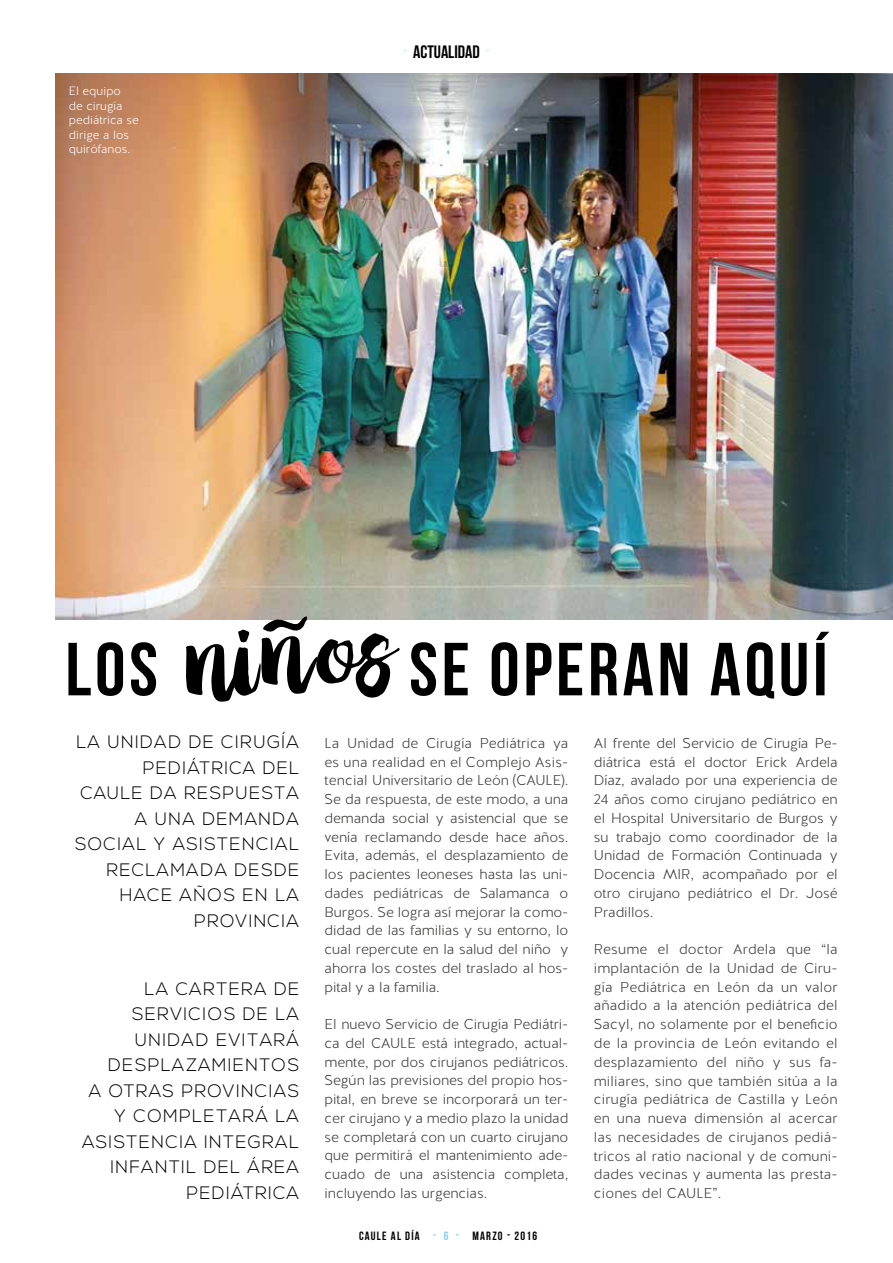
<style>
.page{position:relative;width:893px;height:1263px;background:#fff}
.page>*{position:absolute;margin:0;border:0;box-sizing:border-box;transform-origin:0 0}
.t1{font:700 75px "Bebas Neue";letter-spacing:.05em;color:#000}
.t2{font:300 18px/25.5px "Nexa";letter-spacing:.07em;color:#000;text-align:right}
.t3{font:700 18px "Bebas Neue";color:#000}
.t4{font:300 14.25px/18.8px "Halis GR";letter-spacing:-.005em;color:#3c3c3b;text-align:justify}
.t5{font:300 12px/14.4px "Halis GR";color:#fff}
.t6{font:700 12px "Bebas Neue";letter-spacing:.1em;color:#000}
.s1{font-weight:300;color:#86d0ed}
.s2{color:#86d0ed}
</style>
<div class="page">
<img style="left:55px;top:74px;width:723px;height:545px">
<svg style="left:778px;top:74px;width:115px;height:545px;background:#314248"></svg>
<svg style="left:184px;top:615px;width:216px;height:87px"></svg>
<p class="t5" style="left:69px;top:85px;width:71px">El equipo<br>de cirugía pediátrica se dirige a los quirófanos.</p>
<p class="t3" style="left:403px;top:42px;width:89px"><span class="s1">-</span> ACTUALIDAD <span class="s1">-</span></p>
<h1 class="t1" style="left:65px;top:628px;width:94px">LOS</h1>
<h1 class="t1" style="left:409px;top:628px;width:420px">SE OPERAN AQUÍ</h1>
<p class="t4" style="left:325px;top:734px;width:245px">La Unidad de Cirugía Pediátrica ya es una realidad en el Complejo Asis&shy;tencial Universitario de León (CAULE).<br>Se da respuesta, de este modo, a una demanda social y asistencial que se venía reclamando desde hace años.<br>Evita, además, el desplazamiento de los pacientes leoneses hasta las uni&shy;dades pediátricas de Salamanca o Burgos. Se logra así mejorar la como&shy;didad de las familias y su entorno, lo cual repercute en la salud del niño y ahorra los costes del traslado al hos&shy;pital y a la familia.</p>
<p class="t4" style="left:325px;top:1015px;width:245px">El nuevo Servicio de Cirugía Pediátri&shy;ca del CAULE está integrado, actual&shy;mente, por dos cirujanos pediátricos.<br>Según las previsiones del propio hos&shy;pital, en breve se incorporará un ter&shy;cer cirujano y a medio plazo la unidad se completará con un cuarto cirujano que permitirá el mantenimiento ade&shy;cuado de una asistencia completa, incluyendo las urgencias.</p>
<p class="t2" style="left:75px;top:730px;width:226px">LA UNIDAD DE CIRUGÍA<br>PEDIÁTRICA DEL<br>CAULE DA RESPUESTA<br>A UNA DEMANDA<br>SOCIAL Y ASISTENCIAL<br>RECLAMADA DESDE<br>HACE AÑOS EN LA<br>PROVINCIA</p>
<p class="t4" style="left:594px;top:734px;width:245px">Al frente del Servicio de Cirugía Pe&shy;diátrica está el doctor Erick Ardela Díaz, avalado por una experiencia de 24 años como cirujano pediátrico en el Hospital Universitario de Burgos y su trabajo como coordinador de la Unidad de Formación Continuada y Docencia MIR, acompañado por el otro cirujano pediátrico el Dr. José Pradillos.</p>
<p class="t4" style="left:594px;top:940px;width:245px">Resume el doctor Ardela que “la implantación de la Unidad de Ciru&shy;gía Pediátrica en León da un valor añadido a la atención pediátrica del Sacyl, no solamente por el beneficio de la provincia de León evitando el desplazamiento del niño y sus fa&shy;miliares, sino que también sitúa a la cirugía pediátrica de Castilla y León en una nueva dimensión al acercar las necesidades de cirujanos pediá&shy;tricos al ratio nacional y de comuni&shy;dades vecinas y aumenta las presta&shy;ciones del CAULE”.</p>
<p class="t2" style="left:82px;top:976px;width:218px">LA CARTERA DE<br>SERVICIOS DE LA<br>UNIDAD EVITARÁ<br>DESPLAZAMIENTOS<br>A OTRAS PROVINCIAS<br>Y COMPLETARÁ LA<br>ASISTENCIA INTEGRAL<br>INFANTIL DEL ÁREA<br>PEDIÁTRICA</p>
<p class="t6" style="left:359px;top:1230px;width:180px">CAULE AL DÍA <span class="s2">- 6 -</span> MARZO - 2016</p>
</div>
